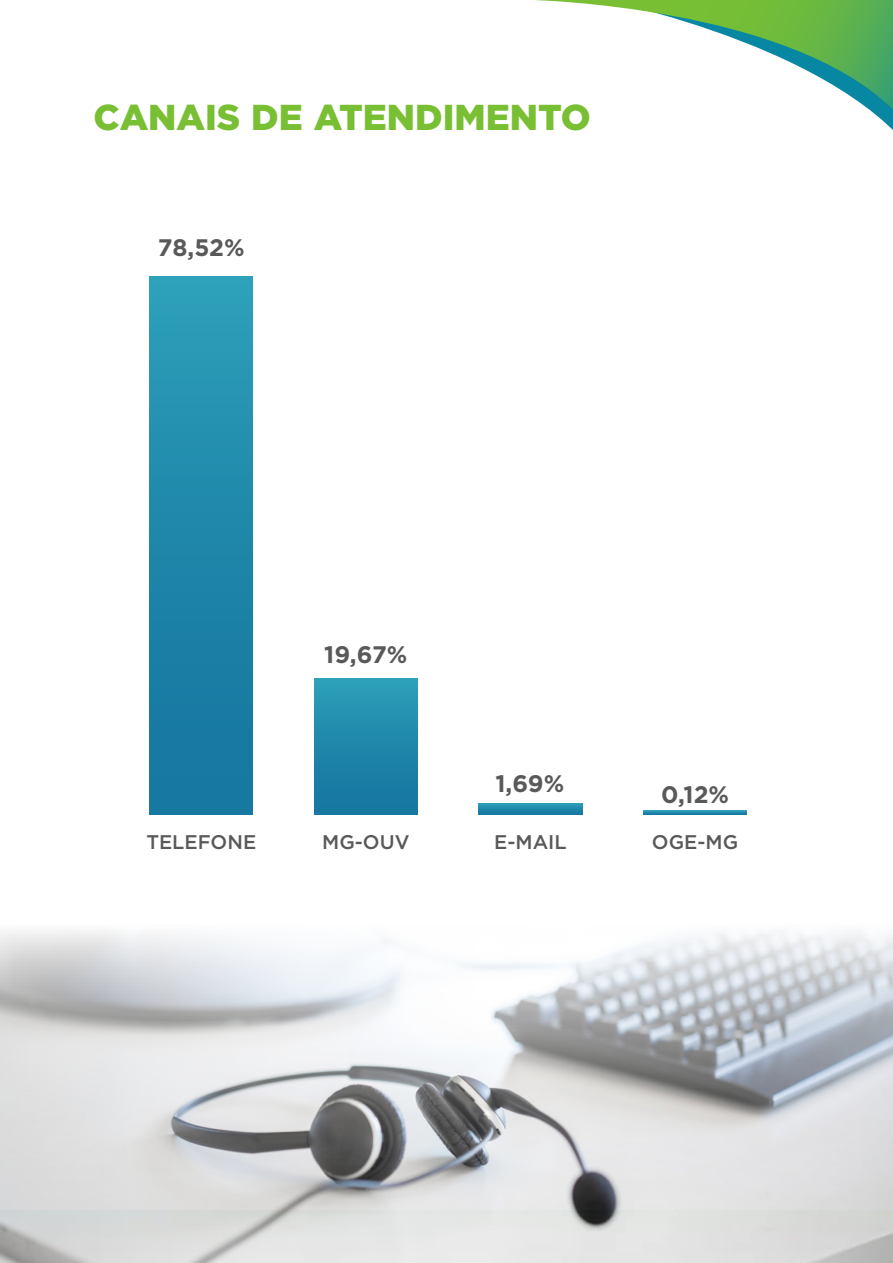
<style>
.page{position:relative;width:893px;height:1263px;background:#fff}
.page>*{position:absolute;margin:0;border:0;box-sizing:border-box;transform-origin:0 0}
.t1{font:900 36px "Gotham";color:#78bf33}
.t2{font:700 23.85px "Gotham";letter-spacing:-.01em;color:#595959}
.t3{font:500 19.8px "Gotham";color:#595959}
</style>
<div class="page">
<svg style="left:870px;top:110px;width:23px;height:20px"></svg>
<svg style="left:535px;top:0;width:358px;height:110px"></svg>
<div style="left:150px;top:276px;width:103px;height:538px;background:linear-gradient(to bottom,#2c9eb9,#14739e)"></div>
<div style="left:314px;top:678px;width:103px;height:136px;background:linear-gradient(to bottom,#2c9eb9,#14739e)"></div>
<svg style="left:479px;top:803px;width:103px;height:11px"></svg>
<svg style="left:644px;top:810px;width:103px;height:4px"></svg>
<img style="left:0;top:930px;width:893px;height:333px">
<p class="t1" style="left:94px;top:92px;width:499px">CANAIS DE ATENDIMENTO</p>
<p class="t2" style="left:158px;top:232px;width:88px">78,52%</p>
<p class="t2" style="left:324px;top:639px;width:85px">19,67%</p>
<p class="t2" style="left:495px;top:768px;width:70px">1,69%</p>
<p class="t2" style="left:661px;top:779px;width:70px">0,12%</p>
<p class="t3" style="left:146px;top:829px;width:111px">TELEFONE</p>
<p class="t3" style="left:322px;top:829px;width:89px">MG-OUV</p>
<p class="t3" style="left:494px;top:829px;width:74px">E-MAIL</p>
<p class="t3" style="left:652px;top:829px;width:88px">OGE-MG</p>
</div>
